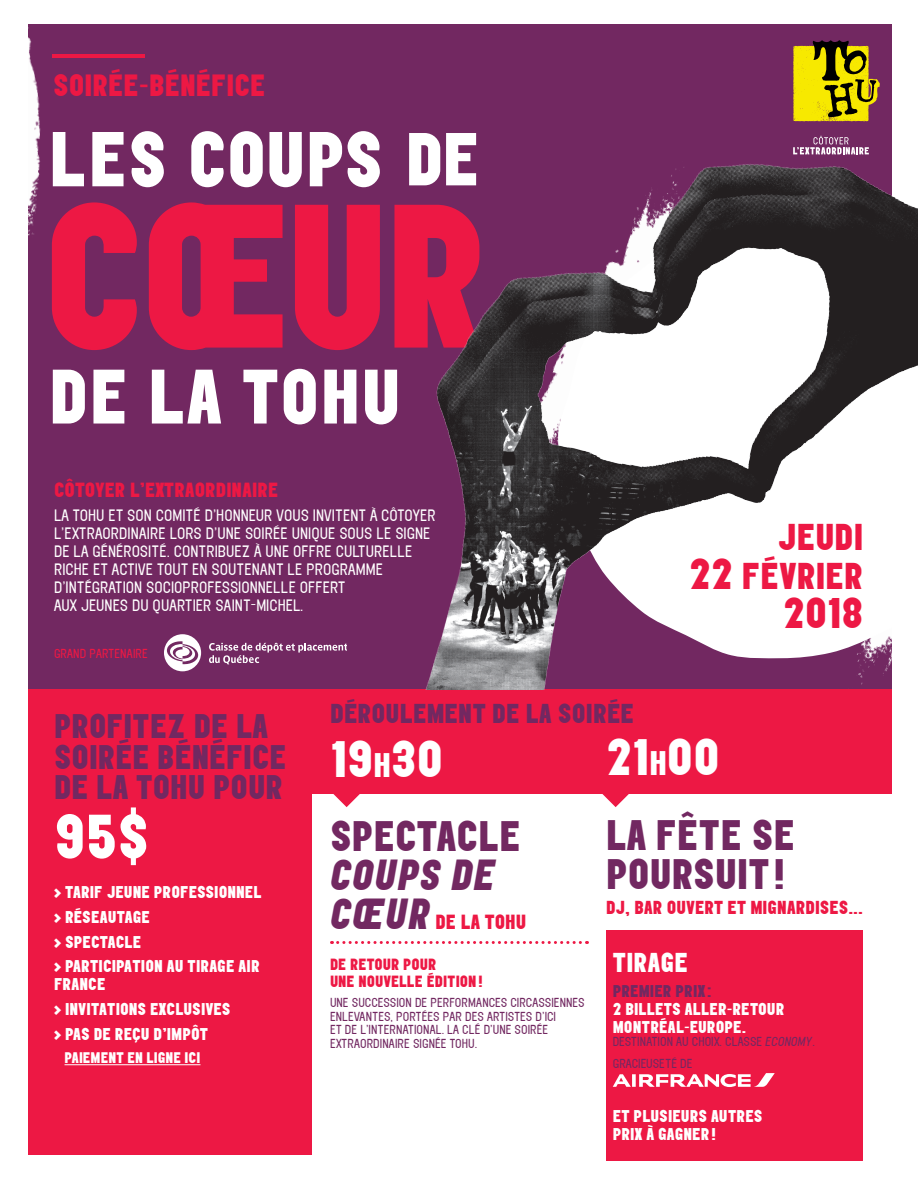
<style>
.page{position:relative;width:918px;height:1188px;background:#fff}
.page>*{position:absolute;margin:0;border:0;box-sizing:border-box;transform-origin:0 0}
.show_titre{font:900 54px "Elephant";color:#fff}
.t1{font:900 45px "Elephant";color:#fff}
.t2{font:900 37.65px "Elephant";color:#ed1844}
.t3{font:900 37.5px/39px "Elephant";color:#722861}
.t4{font:900 32.85px/39.2px "Elephant";color:#ed1844;text-align:right}
.show_titre-2{font:900 30px/30.8px "Elephant";color:#722861}
.show_titre-3{font:900 27px "Elephant";color:#ed1844}
.show_titre-4{font:900 24px "Elephant";color:#722861}
.show_titre-5{font:900 24px "Elephant";letter-spacing:.01em;color:#fff}
.titre_texte_courant{font:900 18px "Elephant";color:#ed1844}
.t5{font:900 16.5px "Elephant";color:#ed1844}
.Show_dates{font:900 15px/18px "Elephant";color:#fff}
.titre_texte_courant-2{font:300 14.25px/18px "Elephant";color:#fff}
.t6{font:900 14.25px/17.1px "Elephant";color:#ed1844}
.t7{font:900 13.5px "Elephant";color:#fff}
.Show_dates-2{font:300 11.25px/13.5px "Elephant";color:#722861}
.Show_dates-3{font:300 11.25px "Elephant";color:#ed1844}
.s1{font-size:37.65px}
.s2{font-size:30px}
.s3{font-style:italic}
.s4{font-style:italic;font-size:37.5px;color:#722861}
.s5{color:#722861}
</style>
<div class="page">
<div style="left:28px;top:25px;width:864px;height:768px;background:#722861"></div>
<div style="left:28px;top:689px;width:864px;height:104px;background:#ed1844"></div>
<div style="left:606px;top:930px;width:257px;height:231px;background:#ed1844"></div>
<svg style="left:613px;top:1073px;width:162px;height:14px"></svg>
<svg style="left:332px;top:941px;width:248px;height:3px"></svg>
<svg style="left:332px;top:793px;width:29px;height:14px"></svg>
<svg style="left:602px;top:793px;width:28px;height:14px"></svg>
<svg style="left:191px;top:131px;width:33px;height:56px"></svg>
<svg style="left:230px;top:131px;width:33px;height:56px"></svg>
<svg style="left:269px;top:132px;width:33px;height:55px"></svg>
<svg style="left:310px;top:132px;width:30px;height:54px"></svg>
<svg style="left:349px;top:131px;width:29px;height:9px"></svg>
<svg style="left:409px;top:133px;width:29px;height:7px"></svg>
<svg style="left:446px;top:133px;width:30px;height:7px"></svg>
<svg style="left:295px;top:205px;width:35px;height:145px;background:#df1947"></svg>
<svg style="left:52px;top:202px;width:85px;height:148px"></svg>
<svg style="left:53px;top:370px;width:32px;height:54px"></svg>
<svg style="left:93px;top:370px;width:31px;height:54px"></svg>
<svg style="left:152px;top:370px;width:69px;height:54px"></svg>
<svg style="left:243px;top:370px;width:34px;height:54px"></svg>
<svg style="left:284px;top:369px;width:32px;height:55px"></svg>
<svg style="left:324px;top:370px;width:6px;height:54px"></svg>
<svg style="left:96px;top:132px;width:28px;height:54px"></svg>
<svg style="left:132px;top:131px;width:32px;height:56px"></svg>
<svg style="left:149px;top:202px;width:134px;height:148px"></svg>
<img style="left:330px;top:140px;width:588px;height:549px">
<svg style="left:164px;top:634px;width:37px;height:37px"></svg>
<svg style="left:209px;top:643px;width:138px;height:22px"></svg>
<hr style="left:52px;top:54px;width:93px;height:3px;background:#ed1844">
<img style="left:28px;top:24px;width:68px;height:244px">
<svg style="left:793px;top:40px;width:87px;height:81px;background:#ab960f"></svg>
<svg style="left:793px;top:136px;width:76px;height:18px"></svg>
<div style="left:28px;top:787px;width:284px;height:368px;background:#ed1844"></div>
<hr style="left:65px;top:1064px;width:135px;height:1px;background:#fff">
<p class="show_titre-3" style="left:53px;top:68px;width:214px">SOIRÉE-BÉNÉFICE</p>
<p class="titre_texte_courant" style="left:54px;top:478px;width:226px">CÔTOYER L’EXTRAORDINAIRE</p>
<p class="titre_texte_courant-2" style="left:54px;top:507px;width:383px">LA TOHU ET SON COMITÉ D’HONNEUR VOUS INVITENT À CÔTOYER L’EXTRAORDINAIRE LORS D’UNE SOIRÉE UNIQUE SOUS LE SIGNE DE LA GÉNÉROSITÉ. CONTRIBUEZ À UNE OFFRE CULTURELLE RICHE ET ACTIVE TOUT EN SOUTENANT LE PROGRAMME D’INTÉGRATION SOCIOPROFESSIONNELLE OFFERT<br>AUX JEUNES DU QUARTIER SAINT-MICHEL.</p>
<p class="Show_dates-3" style="left:54px;top:647px;width:95px">GRAND PARTENAIRE</p>
<p class="t4" style="left:689px;top:517px;width:176px">JEUDI<br><span class="s1">22</span> FÉVRIER</p>
<p class="t2" style="left:783px;top:589px;width:82px">2018</p>
<p class="show_titre-2" style="left:54px;top:710px;width:234px">PROFITEZ DE LA<br>SOIRÉE BÉNÉFICE<br>DE LA TOHU POUR</p>
<p class="show_titre" style="left:54px;top:802px;width:97px">95$</p>
<p class="Show_dates" style="left:54px;top:883px;width:209px">&gt; TARIF JEUNE PROFESSIONNEL</p>
<p class="Show_dates" style="left:54px;top:908px;width:97px">&gt; RÉSEAUTAGE</p>
<p class="Show_dates" style="left:54px;top:933px;width:89px">&gt; SPECTACLE</p>
<p class="Show_dates" style="left:54px;top:957px;width:207px">&gt; PARTICIPATION AU TIRAGE AIR<br>FRANCE</p>
<p class="Show_dates" style="left:54px;top:1000px;width:178px">&gt; INVITATIONS EXCLUSIVES</p>
<p class="Show_dates" style="left:54px;top:1025px;width:156px">&gt; PAS DE REÇU D’IMPÔT</p>
<p class="t7" style="left:65px;top:1049px;width:137px">PAIEMENT EN LIGNE ICI</p>
<p class="show_titre-4" style="left:330px;top:698px;width:306px">DÉROULEMENT DE LA SOIRÉE</p>
<p class="t1" style="left:330px;top:730px;width:115px">19<span class="s2">H</span>30</p>
<p class="t3" style="left:330px;top:816px;width:192px">SPECTACLE<br><span class="s3">COUPS DE</span></p>
<p class="titre_texte_courant" style="left:330px;top:910px;width:198px"><span class="s4">CŒUR</span> DE LA TOHU</p>
<p class="t6" style="left:330px;top:956px;width:154px">DE RETOUR POUR<br>UNE NOUVELLE ÉDITION!</p>
<p class="Show_dates-2" style="left:330px;top:996px;width:256px">UNE SUCCESSION DE PERFORMANCES CIRCASSIENNES ENLEVANTES, PORTÉES PAR DES ARTISTES D’ICI<br>ET DE L’INTERNATIONAL. LA CLÉ D’UNE SOIRÉE EXTRAORDINAIRE SIGNÉE TOHU.</p>
<p class="t1" style="left:606px;top:729px;width:115px">21<span class="s2">H</span>00</p>
<p class="t3" style="left:606px;top:815px;width:191px">LA FÊTE SE<br>POURSUIT!</p>
<p class="t5" style="left:606px;top:897px;width:258px">DJ, BAR OUVERT ET MIGNARDISES...</p>
<p class="show_titre-5" style="left:613px;top:948px;width:77px">TIRAGE</p>
<p class="Show_dates" style="left:613px;top:982px;width:173px"><span class="s5">PREMIER PRIX :<br></span>2 BILLETS ALLER-RETOUR<br>MONTRÉAL-EUROPE.</p>
<p class="Show_dates-2" style="left:613px;top:1035px;width:204px">DESTINATION AU CHOIX. CLASSE <span class="s3">ECONOMY</span>.</p>
<p class="Show_dates-2" style="left:613px;top:1057px;width:81px">GRACIEUSETÉ DE</p>
<p class="Show_dates" style="left:613px;top:1107px;width:151px">ET PLUSIEURS AUTRES</p>
<p class="Show_dates" style="left:613px;top:1125px;width:105px">PRIX À GAGNER!</p>
</div>
